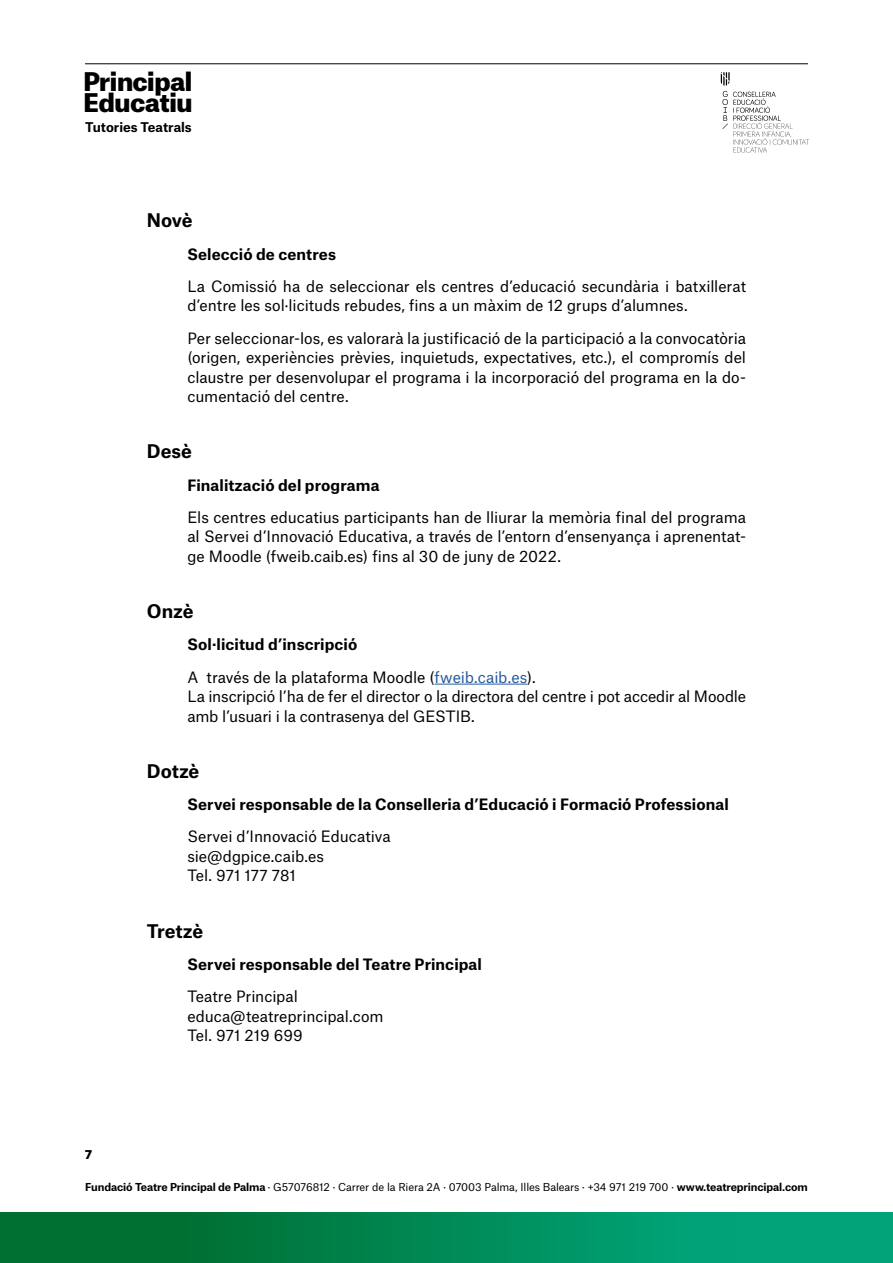
<style>
.page{position:relative;width:893px;height:1263px;background:#fff}
.page>*{position:absolute;margin:0;border:0;box-sizing:border-box;transform-origin:0 0}
.t1{font:900 24.6px/21.6px "Atlas Grotesk";letter-spacing:-.015em;color:#000}
.t2{font:700 18px "Atlas Grotesk";letter-spacing:-.005em;color:#000}
.t3{font:15px/19.5px "Atlas Grotesk";letter-spacing:-.005em;color:#000}
.t4{font:700 15px "Atlas Grotesk";letter-spacing:.005em;color:#000}
.t5{font:700 12.9px "Atlas Grotesk";color:#000}
.t6{font:900 12px "Atlas Grotesk";color:#000}
.t7{font:10.5px "Atlas Grotesk";letter-spacing:-.01em;color:#000}
.s1{font-weight:700}
.s2{color:#275b9b}
</style>
<div class="page">
<hr style="left:85px;top:63px;width:723px;height:1px;background:#000">
<div style="left:16px;top:1212px;width:877px;height:51px;background:#00a478"></div>
<div style="left:0;top:1212px;width:735px;height:51px;background:linear-gradient(to right,#006524,#00a478)"></div>
<svg style="left:721px;top:72px;width:88px;height:81px"></svg>
<hr style="left:435px;top:684px;width:92px;height:1px;background:#275b9b">
<h1 class="t1" style="left:83px;top:68px;width:111px">Principal<br>Educatiu</h1>
<p class="t5" style="left:85px;top:116px;width:108px">Tutories Teatrals</p>
<p class="t2" style="left:147px;top:206px;width:47px">Novè</p>
<p class="t4" style="left:187px;top:241px;width:150px">Selecció de centres</p>
<p class="t3" style="left:187px;top:275px;width:560px">La Comissió ha de seleccionar els centres d’educació secundària i batxillerat d’entre les sol·licituds rebudes, fins a un màxim de 12 grups d’alumnes.</p>
<p class="t3" style="left:187px;top:326px;width:560px;text-align:justify">Per seleccionar-los, es valorarà la justificació de la participació a la convocatòria (origen, experiències prèvies, inquietuds, expectatives, etc.), el compromís del claustre per desenvolupar el programa i la incorporació del programa en la do&shy;cumentació del centre.</p>
<p class="t2" style="left:147px;top:437px;width:47px">Desè</p>
<p class="t4" style="left:187px;top:472px;width:194px">Finalització del programa</p>
<p class="t3" style="left:187px;top:506px;width:560px;text-align:justify">Els centres educatius participants han de lliurar la memòria final del programa al Servei d’Innovació Educativa, a través de l’entorn d’ensenyança i aprenentat&shy;ge Moodle (fweib.caib.es) fins al 30 de juny de 2022.</p>
<p class="t2" style="left:147px;top:596px;width:48px">Onzè</p>
<p class="t3" style="left:187px;top:627px;width:350px;line-height:32.2px"><span class="s1">Sol·licitud d’inscripció<br></span>A través de la plataforma Moodle (<span class="s2">fweib.caib.es</span>).</p>
<p class="t3" style="left:187px;top:685px;width:560px">La inscripció l’ha de fer el director o la directora del centre i pot accedir al Moodle amb l’usuari i la contrasenya del GESTIB.</p>
<p class="t2" style="left:147px;top:756px;width:54px">Dotzè</p>
<p class="t4" style="left:187px;top:792px;width:543px">Servei responsable de la Conselleria d’Educació i Formació Professional</p>
<p class="t3" style="left:187px;top:825px;width:205px">Servei d’Innovació Educativa sie@dgpice.caib.es<br>Tel. 971 177 781</p>
<p class="t6" style="left:85px;top:1144px;width:8px">7</p>
<p class="t2" style="left:147px;top:916px;width:58px">Tretzè</p>
<p class="t4" style="left:187px;top:952px;width:296px">Servei responsable del Teatre Principal</p>
<p class="t3" style="left:187px;top:985px;width:198px">Teatre Principal educa@teatreprincipal.com<br>Tel. 971 219 699</p>
<p class="t7" style="left:85px;top:1178px;width:724px"><span class="s1">Fundació Teatre Principal de Palma</span> · G57076812 · Carrer de la Riera 2A · 07003 Palma, Illes Balears · +34 971 219 700 · <span class="s1">www.teatreprincipal.com</span></p>
</div>
